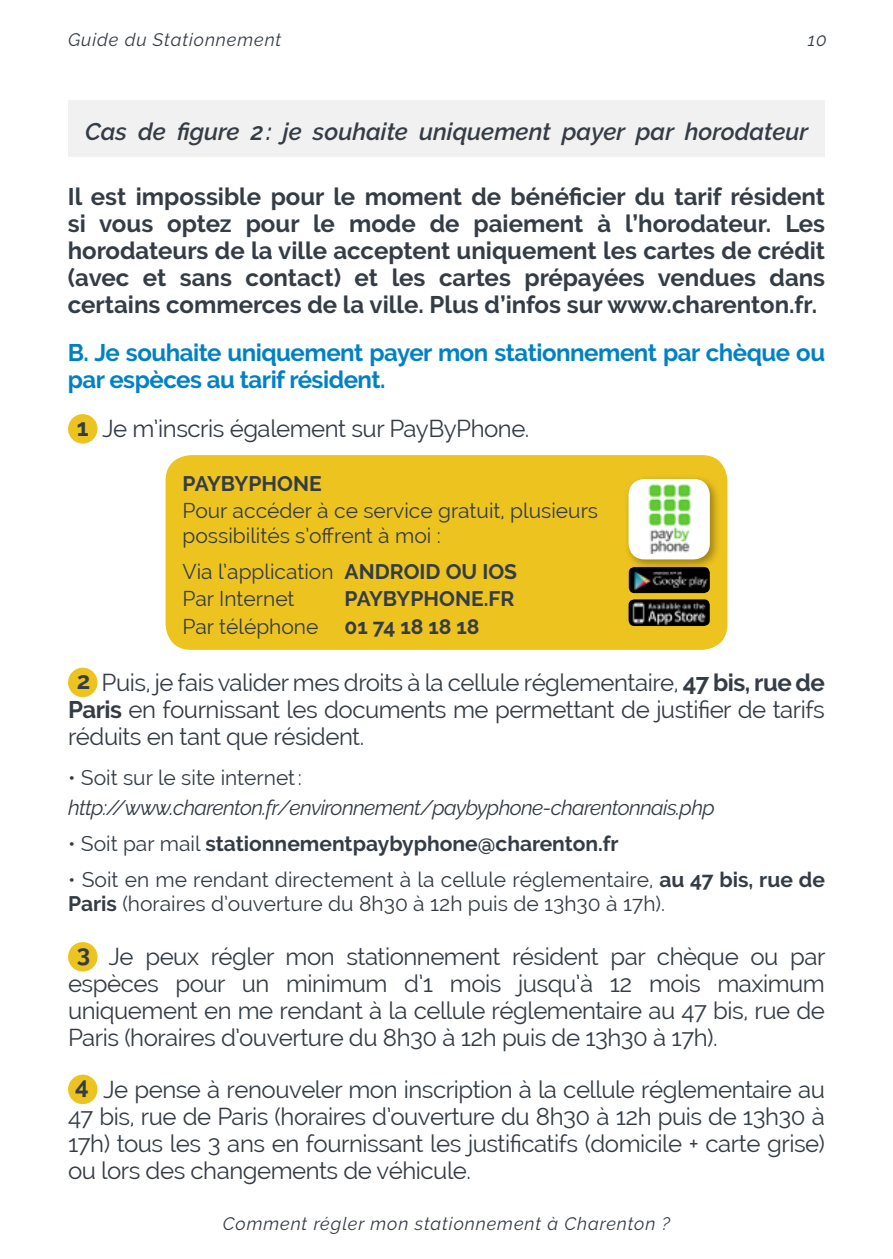
<style>
.page{position:relative;width:893px;height:1259px;background:#fff}
.page>*{position:absolute;margin:0;border:0;box-sizing:border-box;transform-origin:0 0}
.t1{font:24px/27px "Raleway";letter-spacing:-.02em;color:#343c45;text-align:justify}
.t2{font:700 24px/27px "Raleway";color:#343c45;text-align:justify}
.t3{font:700 24px/27px "Raleway";letter-spacing:-.02em;color:#0081c6}
.t4{font:italic 600 24px "Raleway";color:#343c45}
.t5{font:21px/24px "Raleway";color:#343c45}
.t6{font:700 21px/27px "Raleway";color:#343c45}
.t7{font:italic 21px "Raleway";letter-spacing:-.03em;color:#343c45}
.t8{font:italic 18px "Raleway";letter-spacing:.05em;color:#343c45}
.s1{font-weight:700}
.s2{font-weight:400}
</style>
<div class="page">
<div style="left:68px;top:414px;width:30px;height:29px;background:#edc41f;border-radius:50%"></div>
<div style="left:68px;top:667px;width:30px;height:30px;background:#edc41f;border-radius:50%"></div>
<div style="left:68px;top:1074px;width:30px;height:30px;background:#edc41f;border-radius:50%"></div>
<div style="left:166px;top:455px;width:561px;height:195px;background:#edc41f;border-radius:26px"></div>
<div style="left:623px;top:474px;width:98px;height:97px;background:#000;opacity:.35"></div>
<div style="left:628px;top:479px;width:82px;height:80px;background:#fff;border-radius:16px"></div>
<img style="left:648px;top:484px;width:43px;height:70px">
<img style="left:628px;top:599px;width:82px;height:27px">
<img style="left:628px;top:567px;width:82px;height:26px">
<div style="left:68px;top:942px;width:30px;height:29px;background:#edc41f;border-radius:50%"></div>
<div style="left:68px;top:100px;width:757px;height:56px;background:#f1f1f2"></div>
<p class="t8" style="left:68px;top:29px;width:215px">Guide du Stationnement</p>
<p class="t8" style="left:808px;top:29px;width:20px">10</p>
<p class="t4" style="left:85px;top:117px;width:725px">Cas de figure 2: je souhaite uniquement payer par horodateur</p>
<p class="t2" style="left:68px;top:183px;width:759px">Il est impossible pour le moment de bénéficier du tarif résident si vous optez pour le mode de paiement à l’horodateur. Les horodateurs de la ville acceptent uniquement les cartes de crédit (avec et sans contact) et les cartes prépayées vendues dans certains commerces de la ville. Plus d’infos sur www.charenton.fr.</p>
<p class="t3" style="left:68px;top:339px;width:759px">B. Je souhaite uniquement payer mon stationnement par chèque ou par espèces au tarif résident.</p>
<p class="t1" style="left:77px;top:415px;width:454px"><span class="s1">1</span> Je m’inscris également sur PayByPhone.</p>
<p class="t6" style="left:183px;top:470px;width:141px">PAYBYPHONE</p>
<p class="t5" style="left:183px;top:498px;width:417px;line-height:25.2px">Pour accéder à ce service gratuit, plusieurs possibilités s’offrent à moi :</p>
<p class="t5" style="left:183px;top:558px;width:336px;line-height:27px">Via l’application <span class="s1">ANDROID OU IOS<br></span>Par Internet</p>
<p class="t6" style="left:183px;top:586px;width:333px;text-indent:162px">PAYBYPHONE.FR<br><span class="s2">Par téléphone</span> 01 74 18 18 18</p>
<p class="t1" style="left:68px;top:669px;width:758px;text-indent:9px"><span class="s1">2</span> Puis, je fais valider mes droits à la cellule réglementaire, <span class="s1">47 bis, rue de Paris</span> en fournissant les documents me permettant de justifier de tarifs réduits en tant que résident.</p>
<p class="t5" style="left:68px;top:765px;width:236px">• Soit sur le site internet:</p>
<p class="t7" style="left:68px;top:795px;width:648px">http://www.charenton.fr/environnement/paybyphone-charentonnais.php</p>
<p class="t6" style="left:68px;top:830px;width:552px"><span class="s2">• Soit par mail</span> stationnementpaybyphone@charenton.fr</p>
<p class="t5" style="left:68px;top:867px;width:758px">• Soit en me rendant directement à la cellule réglementaire, <span class="s1">au 47 bis, rue de<br>Paris</span> (horaires d’ouverture du 8h30 à 12h puis de 13h30 à 17h).</p>
<p class="t1" style="left:68px;top:943px;width:759px;text-indent:9px"><span class="s1">3</span> Je peux régler mon stationnement résident par chèque ou par espèces pour un minimum d’1 mois jusqu’à 12 mois maximum uniquement en me rendant à la cellule réglementaire au 47 bis, rue de Paris (horaires d’ouverture du 8h30 à 12h puis de 13h30 à 17h).</p>
<p class="t1" style="left:68px;top:1075px;width:758px"><span class="s1">4</span> Je pense à renouveler mon inscription à la cellule réglementaire au 47 bis, rue de Paris (horaires d’ouverture du 8h30 à 12h puis de 13h30 à 17h) tous les 3 ans en fournissant les justificatifs (domicile + carte grise) ou lors des changements de véhicule.</p>
<p class="t8" style="left:223px;top:1213px;width:449px">Comment régler mon stationnement à Charenton ?</p>
</div>
